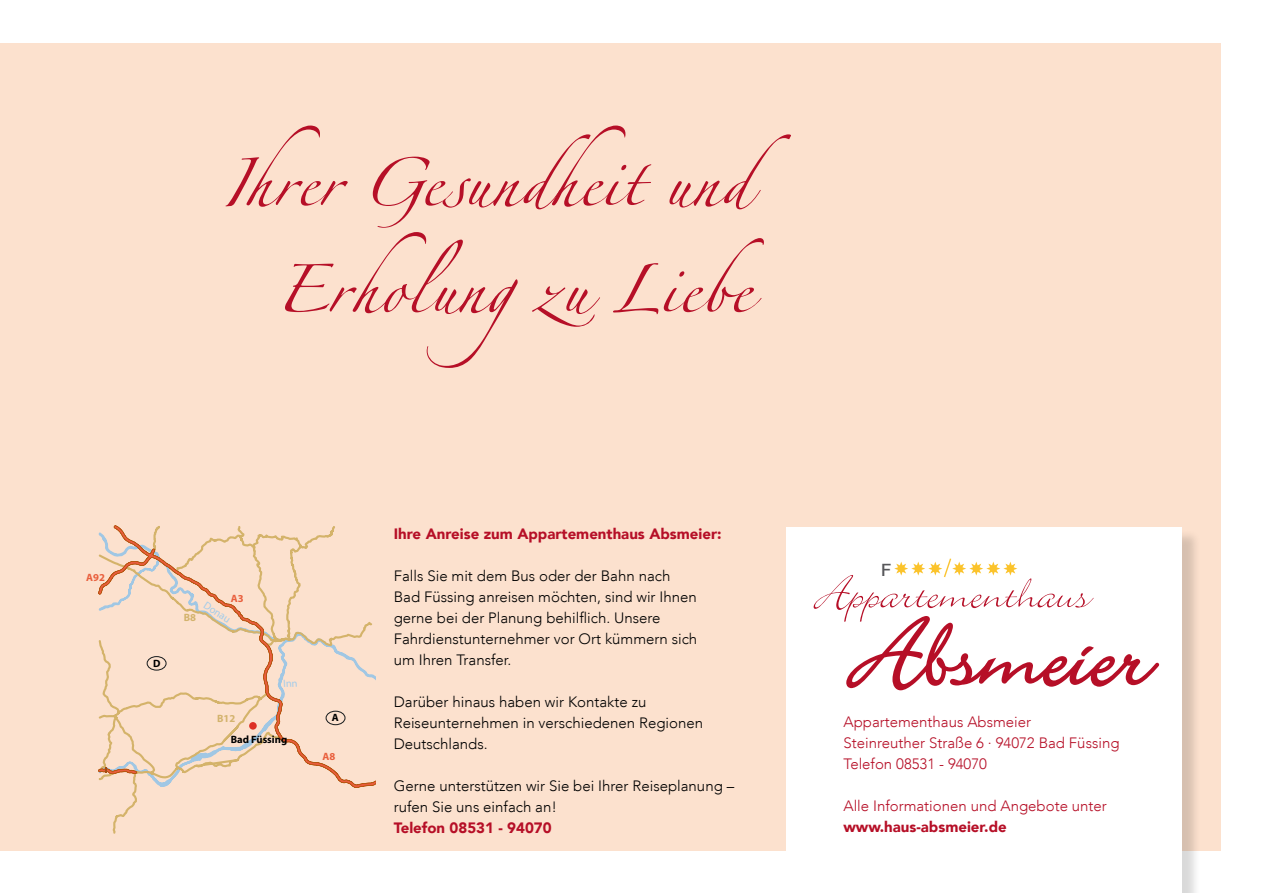
<style>
.page{position:relative;width:1263px;height:893px;background:#fff}
.page>*{position:absolute;margin:0;border:0;box-sizing:border-box;transform-origin:0 0}
.t1{font:108px/106.5px "Linotype Zapfino One";color:#b60f27;text-align:center}
.t2{font:500 16.95px "Swiss 721 BT";color:#57575a}
.t3{font:300 15px/21px "Avenir LT";color:#000}
.t4{font:300 15px/21px "Avenir LT";color:#b60f27}
.t5{font:900 15px "Avenir LT";color:#b60f27}
.t6{font:700 10.65px "Myriad Pro";color:#000}
.t7{font:700 10.65px "Myriad Pro";color:#e95f3d}
.t8{font:700 10.65px "Myriad Pro";color:#d3b36d}
.t9{font:10.65px "Myriad Pro";color:#a3ccea}
</style>
<div class="page">
<div style="left:0;top:43px;width:1220px;height:807px;background:#fce1ce"></div>
<div style="left:789px;top:529px;width:418px;height:364px;background:#000;opacity:.15"></div>
<div style="left:787px;top:527px;width:395px;height:366px;background:#fff"></div>
<svg style="left:98px;top:525px;width:237px;height:262px"></svg>
<div style="left:147px;top:656px;width:19px;height:14px;border:1px solid #161a1c;border-radius:50%"></div>
<svg style="left:105px;top:767px;width:2px;height:6px"></svg>
<svg style="left:814px;top:558px;width:345px;height:132px"></svg>
<svg style="left:154px;top:622px;width:222px;height:166px"></svg>
<h1 class="t1" style="left:220px;top:114px;width:533px">Ihrer Gesundheit und<br>Erholungzu Liebe</h1>
<p class="t7" style="left:86px;top:571px;width:20px">A92</p>
<p class="t6" style="left:153px;top:657px;width:9px">D</p>
<p class="t7" style="left:231px;top:592px;width:14px">A3</p>
<p class="t9" style="left:208px;top:598px;width:31px;rotate:33deg">Donau</p>
<p class="t8" style="left:184px;top:610px;width:14px">B8</p>
<p class="t8" style="left:217px;top:711px;width:20px">B12</p>
<p class="t6" style="left:231px;top:732px;width:58px">Bad Füssing</p>
<p class="t6" style="left:332px;top:710px;width:8px">A</p>
<p class="t7" style="left:322px;top:749px;width:14px">A8</p>
<p class="t5" style="left:394px;top:524px;width:329px">Ihre Anreise zum Appartementhaus Absmeier:</p>
<p class="t3" style="left:394px;top:565px;width:305px">Falls Sie mit dem Bus oder der Bahn nach Bad Füssing anreisen möchten, sind wir Ihnen gerne bei der Planung behilflich. Unsere Fahrdienstunternehmer vor Ort kümmern sich um Ihren Transfer.</p>
<p class="t3" style="left:394px;top:691px;width:311px">Darüber hinaus haben wir Kontakte zu<br>Reiseunternehmen in verschiedenen Regionen<br>Deutschlands.</p>
<p class="t3" style="left:394px;top:775px;width:342px">Gerne unterstützen wir Sie bei Ihrer Reiseplanung – rufen Sie uns einfach an!</p>
<p class="t5" style="left:394px;top:818px;width:159px">Telefon 08531 - 94070</p>
<p class="t2" style="left:881px;top:559px;width:12px">F</p>
<p class="t4" style="left:843px;top:711px;width:278px">Appartementhaus Absmeier<br>Steinreuther Straße 6 · 94072 Bad Füssing<br>Telefon 08531 - 94070</p>
<p class="t4" style="left:843px;top:795px;width:265px">Alle Informationen und Angebote unter</p>
<p class="t5" style="left:843px;top:818px;width:165px">www.haus-absmeier.de</p>
</div>
